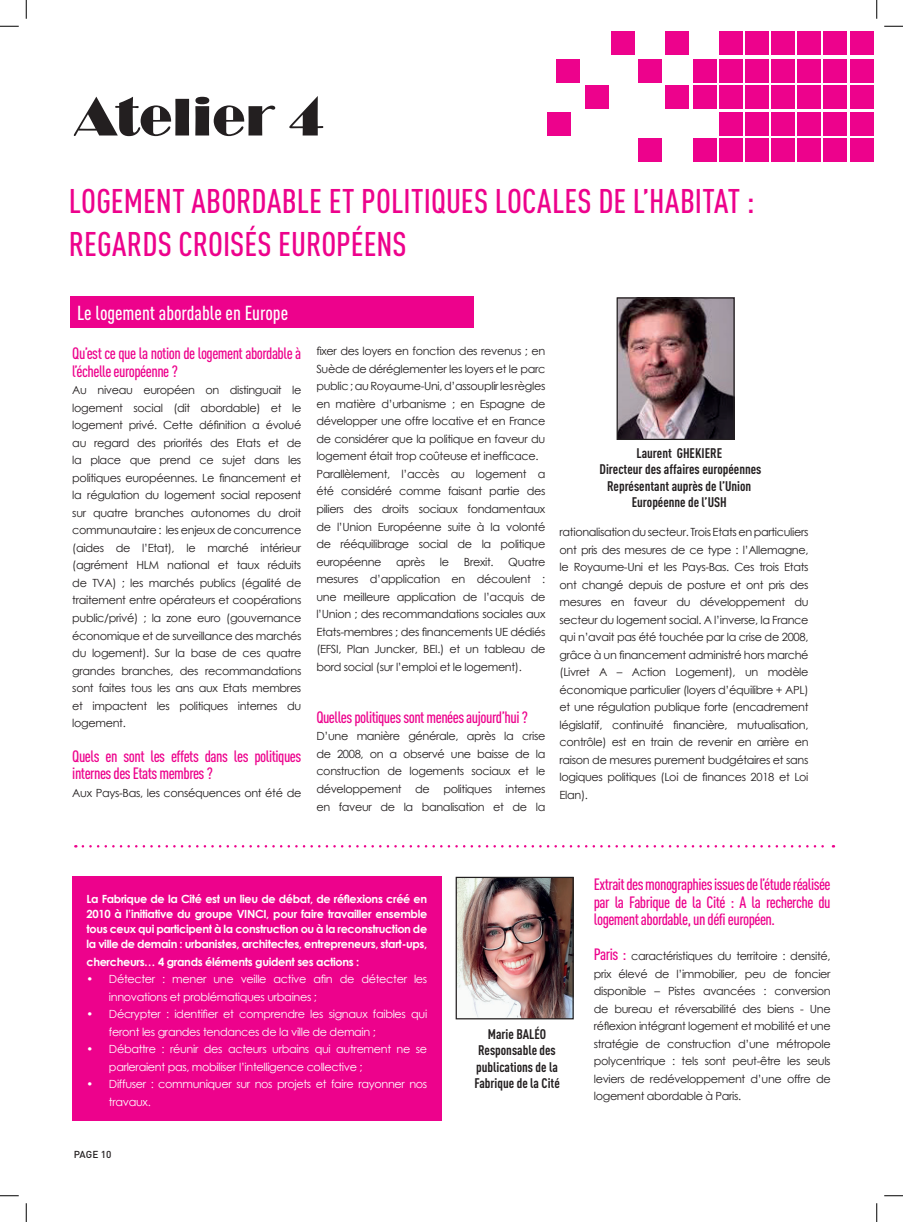
<style>
.page{position:relative;width:903px;height:1222px;background:#fff}
.page>*{position:absolute;margin:0;border:0;box-sizing:border-box;transform-origin:0 0}
.t1{font:55px "Broadway";color:#231f20}
.t2{font:500 condensed 33.75px/42.5px "DIN Pro";color:#ed028c}
.t3{font:500 condensed 20px "DIN Pro";color:#fff}
.t4{font:500 condensed 16.25px/17.5px "DIN Pro";letter-spacing:-.03em;color:#ed028c}
.t5{font:700 condensed 13.75px/16.5px "DIN Pro";color:#231f20;text-align:center}
.t6{font:11.25px/17.5px "Century Gothic";letter-spacing:-.03em;color:#231f20;text-align:justify}
.t7{font:11.25px/17.5px "Century Gothic";letter-spacing:-.03em;color:#fff}
.t8{font:700 11.25px/15px "Century Gothic";letter-spacing:-.03em;color:#fff;text-align:justify}
.t9{font:500 10px "DIN Pro";color:#231f20}
.s1{font-family:"DIN Pro";font-weight:500;font-stretch:condensed;font-size:16.25px;color:#ed028c}
</style>
<div class="page">
<div style="left:556px;top:59px;width:24px;height:23px;background:#ed028c"></div>
<div style="left:547px;top:112px;width:24px;height:24px;background:#ed028c"></div>
<div style="left:585px;top:85px;width:24px;height:24px;background:#ed028c"></div>
<div style="left:850px;top:32px;width:23px;height:23px;background:#ed028c"></div>
<div style="left:850px;top:85px;width:23px;height:24px;background:#ed028c"></div>
<div style="left:850px;top:59px;width:23px;height:23px;background:#ed028c"></div>
<div style="left:850px;top:139px;width:23px;height:23px;background:#ed028c"></div>
<div style="left:850px;top:112px;width:23px;height:24px;background:#ed028c"></div>
<div style="left:823px;top:32px;width:24px;height:23px;background:#ed028c"></div>
<div style="left:823px;top:85px;width:24px;height:24px;background:#ed028c"></div>
<div style="left:823px;top:59px;width:24px;height:23px;background:#ed028c"></div>
<div style="left:823px;top:139px;width:24px;height:23px;background:#ed028c"></div>
<div style="left:823px;top:112px;width:24px;height:24px;background:#ed028c"></div>
<div style="left:797px;top:32px;width:24px;height:23px;background:#ed028c"></div>
<div style="left:797px;top:85px;width:24px;height:24px;background:#ed028c"></div>
<div style="left:797px;top:59px;width:24px;height:23px;background:#ed028c"></div>
<div style="left:797px;top:139px;width:24px;height:23px;background:#ed028c"></div>
<div style="left:797px;top:112px;width:24px;height:24px;background:#ed028c"></div>
<div style="left:771px;top:32px;width:24px;height:23px;background:#ed028c"></div>
<div style="left:771px;top:85px;width:24px;height:24px;background:#ed028c"></div>
<div style="left:771px;top:59px;width:24px;height:23px;background:#ed028c"></div>
<div style="left:771px;top:139px;width:24px;height:23px;background:#ed028c"></div>
<div style="left:771px;top:112px;width:24px;height:24px;background:#ed028c"></div>
<div style="left:745px;top:32px;width:24px;height:23px;background:#ed028c"></div>
<div style="left:745px;top:85px;width:24px;height:24px;background:#ed028c"></div>
<div style="left:745px;top:59px;width:24px;height:23px;background:#ed028c"></div>
<div style="left:745px;top:139px;width:24px;height:23px;background:#ed028c"></div>
<div style="left:745px;top:112px;width:24px;height:24px;background:#ed028c"></div>
<div style="left:719px;top:32px;width:23px;height:23px;background:#ed028c"></div>
<div style="left:719px;top:85px;width:23px;height:24px;background:#ed028c"></div>
<div style="left:719px;top:59px;width:23px;height:23px;background:#ed028c"></div>
<div style="left:719px;top:139px;width:23px;height:23px;background:#ed028c"></div>
<div style="left:719px;top:112px;width:23px;height:24px;background:#ed028c"></div>
<div style="left:693px;top:85px;width:24px;height:24px;background:#ed028c"></div>
<div style="left:693px;top:59px;width:24px;height:23px;background:#ed028c"></div>
<div style="left:693px;top:139px;width:24px;height:23px;background:#ed028c"></div>
<div style="left:665px;top:32px;width:23px;height:23px;background:#ed028c"></div>
<div style="left:665px;top:85px;width:23px;height:24px;background:#ed028c"></div>
<div style="left:638px;top:59px;width:24px;height:23px;background:#ed028c"></div>
<div style="left:638px;top:139px;width:24px;height:23px;background:#ed028c"></div>
<div style="left:611px;top:32px;width:24px;height:23px;background:#ed028c"></div>
<div style="left:70px;top:296px;width:404px;height:32px;background:#ed028c"></div>
<img style="left:619px;top:299px;width:114px;height:139px">
<div style="left:617px;top:297px;width:118px;height:143px;border:1px solid #231f20"></div>
<img style="left:458px;top:879px;width:114px;height:138px">
<div style="left:456px;top:877px;width:118px;height:142px;border:1px solid #231f20"></div>
<div style="left:72px;top:876px;width:369px;height:244px;background:#ed028c"></div>
<svg style="left:83px;top:845px;width:751px;height:2px"></svg>
<svg style="left:0;top:25px;width:19px;height:2px"></svg>
<svg style="left:884px;top:25px;width:19px;height:2px"></svg>
<svg style="left:0;top:1195px;width:19px;height:1px"></svg>
<svg style="left:884px;top:1195px;width:19px;height:1px"></svg>
<svg style="left:25px;top:0;width:2px;height:19px"></svg>
<svg style="left:25px;top:1203px;width:2px;height:19px"></svg>
<svg style="left:876px;top:0;width:1px;height:19px"></svg>
<svg style="left:876px;top:1203px;width:1px;height:19px"></svg>
<h1 class="t1" style="left:74px;top:85px;width:251px">Atelier 4</h1>
<h2 class="t2" style="left:69px;top:177px;width:687px">LOGEMENT ABORDABLE ET POLITIQUES LOCALES DE L’HABITAT :<br>REGARDS CROISÉS EUROPÉENS</h2>
<h3 class="t3" style="left:77px;top:298px;width:213px">Le logement abordable en Europe</h3>
<h3 class="t4" style="left:72px;top:343px;width:231px">Qu’est ce que la notion de logement abordable à l’échelle européenne ?</h3>
<p class="t6" style="left:72px;top:381px;width:231px">Au niveau européen on distinguait le logement social (dit abordable) et le logement privé. Cette définition a évolué au regard des priorités des Etats et de la place que prend ce sujet dans les politiques européennes. Le financement et la régulation du logement social reposent sur quatre branches autonomes du droit communautaire : les enjeux de concurrence (aides de l’Etat), le marché intérieur (agrément HLM national et taux réduits de TVA) ; les marchés publics (égalité de traitement entre opérateurs et coopérations public/privé) ; la zone euro (gouvernance économique et de surveillance des marchés du logement). Sur la base de ces quatre grandes branches, des recommandations sont faites tous les ans aux Etats membres et impactent les politiques internes du logement.</p>
<h3 class="t4" style="left:72px;top:746px;width:231px">Quels en sont les effets dans les politiques internes des Etats membres ?</h3>
<p class="t6" style="left:72px;top:784px;width:231px">Aux Pays-Bas, les conséquences ont été de</p>
<p class="t6" style="left:316px;top:342px;width:231px;text-align:left">fixer des loyers en fonction des revenus ; en Suède de déréglementer les loyers et le parc public ; au Royaume-Uni, d’assouplir les règles en matière d’urbanisme ; en Espagne de développer une offre locative et en France de considérer que la politique en faveur du logement était trop coûteuse et inefficace.<br>Parallèlement, l’accès au logement a été considéré comme faisant partie des piliers des droits sociaux fondamentaux de l’Union Européenne suite à la volonté de rééquilibrage social de la politique européenne</p>
<p class="t6" style="left:396px;top:552px;width:31px">après</p>
<p class="t6" style="left:440px;top:552px;width:11px">le</p>
<p class="t6" style="left:464px;top:552px;width:31px">Brexit.</p>
<p class="t6" style="left:316px;top:552px;width:231px;text-indent:192px">Quatre mesures d’application en découlent : une meilleure application de l’acquis de l’Union ; des recommandations sociales aux Etats-membres ; des financements UE dédiés (EFSI, Plan Juncker, BEI.) et un tableau de bord social (sur l’emploi et le logement).</p>
<h3 class="t4" style="left:316px;top:707px;width:213px">Quelles politiques sont menées aujourd’hui ?</h3>
<p class="t6" style="left:316px;top:727px;width:231px">D’une manière générale, après la crise de 2008, on a observé une baisse de la construction de logements sociaux et le développement de politiques internes en faveur de la banalisation et de la</p>
<p class="t5" style="left:600px;top:443px;width:163px">Laurent GHEKIERE<br>Directeur des affaires européennes<br>Représentant auprès de l’Union<br>Européenne de l’USH</p>
<p class="t6" style="left:560px;top:523px;width:250px">rationalisation du secteur. Trois Etats en particuliers ont pris des mesures de ce type : l’Allemagne, le Royaume-Uni et les Pays-Bas. Ces trois Etats ont changé depuis de posture et ont pris des mesures en faveur du développement du secteur du logement social. A l’inverse, la France qui n’avait pas été touchée par la crise de 2008, grâce à un financement administré hors marché (Livret A – Action Logement), un modèle économique particulier (loyers d’équilibre + APL) et une régulation publique forte (encadrement législatif, continuité financière, mutualisation, contrôle) est en train de revenir en arrière en raison de mesures purement budgétaires et sans logiques politiques (Loi de finances 2018 et Loi Elan).</p>
<p class="t8" style="left:86px;top:891px;width:342px">La Fabrique de la Cité est un lieu de débat, de réflexions créé en 2010 à l’initiative du groupe VINCI, pour faire travailler ensemble tous ceux qui participent à la construction ou à la reconstruction de la ville de demain : urbanistes, architectes, entrepreneurs, start-ups,</p>
<p class="t8" style="left:86px;top:954px;width:274px">chercheurs… 4 grands éléments guident ses actions :</p>
<p class="t7" style="left:109px;top:970px;width:320px;text-indent:-22px">• Détecter : mener une veille active afin de détecter les innovations et problématiques urbaines ;</p>
<p class="t7" style="left:109px;top:1005px;width:320px;text-indent:-22px">• Décrypter : identifier et comprendre les signaux faibles qui feront les grandes tendances de la ville de demain ;</p>
<p class="t7" style="left:109px;top:1040px;width:320px;text-indent:-22px">• Débattre : réunir des acteurs urbains qui autrement ne se parleraient pas, mobiliser l’intelligence collective ;</p>
<p class="t7" style="left:109px;top:1075px;width:320px;text-indent:-22px">• Diffuser : communiquer sur nos projets et faire rayonner nos travaux.</p>
<p class="t9" style="left:74px;top:1146px;width:39px">PAGE 10</p>
<p class="t5" style="left:474px;top:1024px;width:87px">Marie BALÉO<br>Responsable des publications de la<br>Fabrique de la Cité</p>
<h3 class="t4" style="left:594px;top:874px;width:238px;text-align:justify">Extrait des monographies issues de l’étude réalisée par la Fabrique de la Cité : A la recherche du logement abordable, un défi européen.</h3>
<p class="t6" style="left:594px;top:947px;width:238px"><span class="s1">Paris :</span> caractéristiques du territoire : densité, prix élevé de l’immobilier, peu de foncier disponible – Pistes avancées : conversion de bureau et réversabilité des biens - Une réflexion intégrant logement et mobilité et une stratégie de construction d’une métropole polycentrique : tels sont peut-être les seuls leviers de redéveloppement d’une offre de logement abordable à Paris.</p>
</div>
